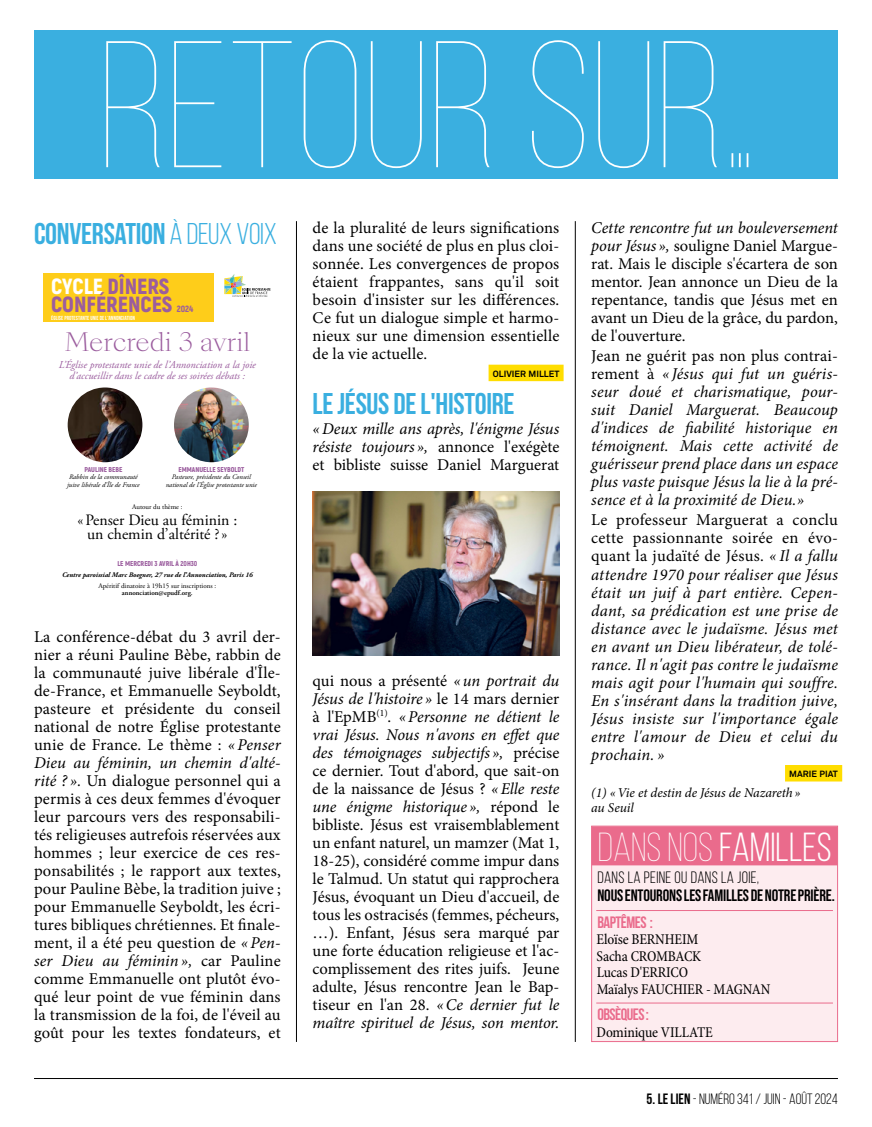
<style>
.page{position:relative;width:872px;height:1127px;background:#fff}
.page>*{position:absolute;margin:0;border:0;box-sizing:border-box;transform-origin:0 0}
.t1{font:100 180px "Bebas Neue";color:#fff}
.t2{font:40.5px "Bebas Neue";color:#fff}
.t3{font:700 30px "Bebas Neue";letter-spacing:-.01em;color:#3aafe0}
.t4{font:300 24.6px "Sang Bleu Kingdom";color:#9b5d9e}
.t5{font:900 21.9px/18.3px "Akrobat";color:#9b5d9e}
.t6{font:16.5px/18px "Minion Pro";color:#000;text-align:justify}
.t7{font:italic 16.5px/18px "Minion Pro";letter-spacing:.005em;color:#000;text-align:justify}
.t8{font:16.5px "Bebas Neue";letter-spacing:-.01em;color:#000}
.t9{font:16.5px "Bebas Neue";letter-spacing:.02em;color:#000}
.t10{font:700 16.5px "Bebas Neue";letter-spacing:-.03em;color:#ea6b8c}
.t11{font:15.75px/13.5px "Adobe Garamond Pro";color:#000;text-align:center}
.t12{font:condensed 15px/16.5px "Minion Pro";letter-spacing:-.01em;color:#000}
.t13{font:15px "Bebas Neue";color:#000}
.t14{font:italic 13.5px/15px "Minion Pro";letter-spacing:-.01em;color:#000}
.t15{font:italic 10.5px/10.5px "Adobe Garamond Pro";color:#9b5d9e;text-align:center}
.t16{font:900 9.15px "Akrobat";color:#9b5d9e}
.t17{font:700 8.85px "Akkurat Std";color:#000}
.t18{font:italic 7.05px/7.6px "Adobe Garamond Pro";color:#000}
.t19{font:italic 700 7.05px "Adobe Garamond Pro";color:#000}
.t20{font:7.05px "Adobe Garamond Pro";color:#000}
.t21{font:900 7.05px "Akrobat";color:#9b5d9e}
.t22{font:600 7.05px "Adobe Garamond Pro";color:#000}
.t23{font:700 5.85px "Bebas Neue";letter-spacing:.01em;color:#fff}
.s1{font-weight:400}
.s2{color:#fff}
.s3{font-style:italic}
.s4{font-style:normal}
.s5{font-weight:300}
.s6{font-weight:700}
</style>
<div class="page">
<div style="left:488px;top:365px;width:75px;height:16px;background:#fd0"></div>
<div style="left:785px;top:765px;width:57px;height:16px;background:#fd0"></div>
<svg style="left:591px;top:825px;width:247px;height:217px;background:#f8ced8"></svg>
<hr style="left:575px;top:221px;width:1px;height:821px;background:#000">
<hr style="left:296px;top:221px;width:1px;height:821px;background:#000">
<svg style="left:224px;top:274px;width:46px;height:23px"></svg>
<div style="left:44px;top:274px;width:170px;height:48px;background:#fecd1a"></div>
<img style="left:68px;top:387px;width:74px;height:75px;border-radius:37px">
<img style="left:174px;top:387px;width:75px;height:75px;border-radius:37px">
<img style="left:313px;top:491px;width:246px;height:165px">
<div style="left:34px;top:30px;width:804px;height:149px;background:#3aafe0"></div>
<hr style="left:34px;top:1078px;width:804px;height:1px;background:#000">
<h1 class="t1" style="left:99px;top:10px;width:658px">RETOUR SUR…</h1>
<h3 class="t3" style="left:34px;top:217px;width:244px">CONVERSATION <span class="s1">À DEUX VOIX</span></h3>
<h3 class="t5" style="left:51px;top:277px;width:123px"><span class="s2">CYCLE</span> DÎNERS<br>CONFÉRENCES</h3>
<p class="t16" style="left:177px;top:303px;width:18px">2024</p>
<p class="t23" style="left:51px;top:314px;width:85px">ÉGLISE PROTESTANTE UNIE DE L'ANNONCIATION</p>
<p class="t15" style="left:59px;top:360px;width:199px">L’Église protestante unie de l’Annonciation a la joie d’accueillir dans le cadre de ses soirées débats :</p>
<h3 class="t4" style="left:65px;top:325px;width:187px">Mercredi 3 avril</h3>
<p class="t21" style="left:178px;top:464px;width:67px">EMMANUELLE SEYBOLDT</p>
<p class="t18" style="left:166px;top:473px;width:93px;text-align:center">Pasteure, présidente du Conseil national de l’Église protestante unie</p>
<p class="t20" style="left:132px;top:502px;width:52px">Autour du thème :</p>
<p class="t11" style="left:77px;top:514px;width:161px">«Penser Dieu au féminin : un chemin d’altérité ?»</p>
<p class="t21" style="left:117px;top:559px;width:82px">LE MERCREDI 3 AVRIL À 20H30</p>
<p class="t19" style="left:62px;top:570px;width:192px">Centre paroissial Marc Boegner, 27 rue de l’Annonciation, Paris 16</p>
<p class="t20" style="left:98px;top:581px;width:119px">Apéritif dinatoire à 19h15 sur inscriptions :</p>
<p class="t22" style="left:122px;top:589px;width:72px">annonciation@epudf.org.</p>
<p class="t21" style="left:84px;top:464px;width:39px">PAULINE BEBE</p>
<p class="t18" style="left:67px;top:473px;width:74px">Rabbin de la communauté juive libérale d’Île de France</p>
<p class="t6" style="left:34px;top:628px;width:248px">La conférence-débat du 3 avril der&shy;nier a réuni Pauline Bèbe, rabbin de la communauté juive libérale d'Île&shy;de-France, et Emmanuelle Seyboldt, pasteure et présidente du conseil national de notre Église protestante unie de France. Le thème : <span class="s3">« Penser Dieu au féminin, un chemin d'alté&shy;rité ? ».</span> Un dialogue personnel qui a permis à ces deux femmes d'évoquer leur parcours vers des responsabili&shy;tés religieuses autrefois réservées aux hommes ; leur exercice de ces res&shy;ponsabilités ; le rapport aux textes, pour Pauline Bèbe, la tradition juive ; pour Emmanuelle Seyboldt, les écri&shy;tures bibliques chrétiennes. Et finale&shy;ment, il a été peu question de <span class="s3">« Pen&shy;ser Dieu au féminin »,</span> car Pauline comme Emmanuelle ont plutôt évo&shy;qué leur point de vue féminin dans la transmission de la foi, de l'éveil au goût pour les textes fondateurs, et</p>
<p class="t6" style="left:313px;top:219px;width:248px">de la pluralité de leurs significations dans une société de plus en plus cloi&shy;sonnée. Les convergences de propos étaient frappantes, sans qu'il soit besoin d'insister sur les différences.<br>Ce fut un dialogue simple et harmo&shy;nieux sur une dimension essentielle de la vie actuelle.</p>
<p class="t17" style="left:493px;top:368px;width:68px">OLIVIER MILLET</p>
<h3 class="t3" style="left:313px;top:387px;width:203px">LE JÉSUS DE L'HISTOIRE</h3>
<p class="t7" style="left:313px;top:419px;width:248px">«Deux mille ans après, l'énigme Jésus résiste toujours », <span class="s4">annonce l'exégète et bibliste suisse Daniel Marguerat</span></p>
<p class="t6" style="left:313px;top:672px;width:248px">qui nous a présenté <span class="s3">«un portrait du Jésus de l'histoire »</span> le 14 mars dernier à l'EpMB<sup>(1)</sup>. <span class="s3">«Personne ne détient le vrai Jésus. Nous n'avons en effet que des témoignages subjectifs »,</span> précise ce dernier. Tout d'abord, que sait-on de la naissance de Jésus ? <span class="s3">«Elle reste une énigme historique »,</span> répond le bibliste. Jésus est vraisemblablement un enfant naturel, un mamzer (Mat 1, 18-25), considéré comme impur dans le Talmud. Un statut qui rapprochera Jésus, évoquant un Dieu d'accueil, de tous les ostracisés (femmes, pécheurs, …). Enfant, Jésus sera marqué par une forte éducation religieuse et l'ac&shy;complissement des rites juifs. Jeune adulte, Jésus rencontre Jean le Bap&shy;tiseur en l'an 28. <span class="s3">«Ce dernier fut le maître spirituel de Jésus, son mentor.</span></p>
<p class="t6" style="left:591px;top:219px;width:248px"><span class="s3">Cette rencontre fut un bouleversement pour Jésus »,</span> souligne Daniel Margue&shy;rat. Mais le disciple s'écartera de son mentor. Jean annonce un Dieu de la repentance, tandis que Jésus met en avant un Dieu de la grâce, du pardon, de l'ouverture.</p>
<p class="t7" style="left:591px;top:347px;width:248px"><span class="s4">Jean ne guérit pas non plus contrai&shy;rement à</span> « Jésus qui fut un guéris&shy;seur doué et charismatique, pour&shy;suit Daniel Marguerat. Beaucoup d'indices de fiabilité historique en témoignent. Mais cette activité de guérisseur prend place dans un espace plus vaste puisque Jésus la lie à la pré&shy;sence et à la proximité de Dieu.»</p>
<p class="t7" style="left:591px;top:511px;width:248px"><span class="s4">Le professeur Marguerat a conclu cette passionnante soirée en évo&shy;quant la judaïté de Jésus.</span> « Il a fallu attendre 1970 pour réaliser que Jésus était un juif à part entière. Cepen&shy;dant, sa prédication est une prise de distance avec le judaïsme. Jésus met en avant un Dieu libérateur, de tolé&shy;rance. Il n'agit pas contre le judaïsme mais agit pour l'humain qui souffre.<br>En s'insérant dans la tradition juive, Jésus insiste sur l'importance égale entre l'amour de Dieu et celui du prochain. »</p>
<p class="t17" style="left:789px;top:769px;width:50px">MARIE PIAT</p>
<p class="t14" style="left:591px;top:785px;width:211px">(1) «Vie et destin de Jésus de Nazareth» au Seuil</p>
<h2 class="t2" style="left:598px;top:825px;width:235px"><span class="s5">DANS NOS</span> FAMILLES</h2>
<p class="t9" style="left:597px;top:869px;width:163px">DANS LA PEINE OU DANS LA JOIE,</p>
<p class="t8" style="left:597px;top:886px;width:239px">NOUS ENTOURONS LES FAMILLES DE NOTRE PRIÈRE.</p>
<p class="t10" style="left:597px;top:913px;width:57px">BAPTÊMES :</p>
<p class="t12" style="left:596px;top:931px;width:175px">Eloïse BERNHEIM<br>Sacha CROMBACK<br>Lucas D'ERRICO<br>Maïalys FAUCHIER - MAGNAN</p>
<p class="t10" style="left:597px;top:1005px;width:53px">OBSÈQUES:</p>
<p class="t12" style="left:596px;top:1024px;width:118px">Dominique VILLATE</p>
<p class="t13" style="left:646px;top:1091px;width:193px"><span class="s6">5. LE LIEN</span> - NUMÉRO 341 / JUIN - AOÛT 2024</p>
</div>
